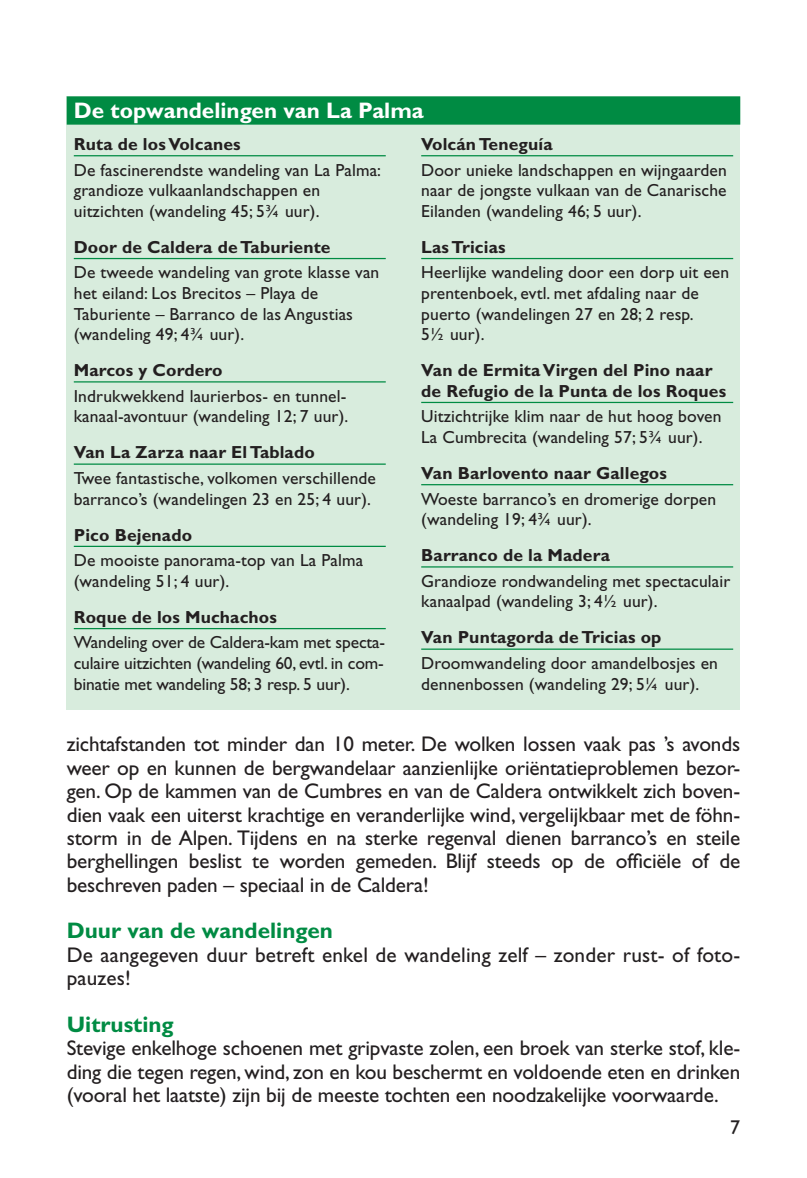
<style>
.page{position:relative;width:807px;height:1178px;background:#fff}
.page>*{position:absolute;margin:0;border:0;box-sizing:border-box;transform-origin:0 0}
.t1{font:700 22.5px "Gill Sans";color:#008b43}
.t2{font:700 22.5px "Gill Sans";color:#fff}
.t3{font:21.25px/23.5px "Gill Sans";letter-spacing:-.01em;color:#231f20;text-align:justify}
.t4{font:21.25px/23.5px "Gill Sans";letter-spacing:.01em;color:#231f20}
.t5{font:20px "Gill Sans";color:#231f20}
.t6{font:17.5px/20.5px "Gill Sans";letter-spacing:.01em;color:#231f20}
.t7{font:700 17.5px/20.5px "Gill Sans";letter-spacing:.01em;color:#231f20}
</style>
<div class="page">
<div style="left:67px;top:120px;width:673px;height:590px;background:#d8ecdd"></div>
<hr style="left:74px;top:155px;width:312px;height:1px;background:#008b43">
<hr style="left:74px;top:258px;width:312px;height:1px;background:#008b43">
<hr style="left:74px;top:381px;width:312px;height:1px;background:#008b43">
<hr style="left:74px;top:463px;width:312px;height:2px;background:#008b43">
<hr style="left:74px;top:546px;width:312px;height:1px;background:#008b43">
<hr style="left:74px;top:628px;width:312px;height:1px;background:#008b43">
<hr style="left:421px;top:155px;width:312px;height:1px;background:#008b43">
<hr style="left:421px;top:258px;width:312px;height:1px;background:#008b43">
<hr style="left:421px;top:402px;width:312px;height:1px;background:#008b43">
<hr style="left:421px;top:484px;width:312px;height:1px;background:#008b43">
<hr style="left:421px;top:566px;width:312px;height:1px;background:#008b43">
<hr style="left:421px;top:648px;width:312px;height:2px;background:#008b43">
<div style="left:67px;top:96px;width:673px;height:29px;background:#008b43"></div>
<p class="t2" style="left:74px;top:97px;width:351px">De topwandelingen van La Palma</p>
<p class="t7" style="left:74px;top:134px;width:168px">Ruta de los Volcanes</p>
<p class="t6" style="left:74px;top:160px;width:309px">De fascinerendste wandeling van La Palma: grandioze vulkaanlandschappen en uitzichten (wandeling 45; 5¾ uur).</p>
<p class="t7" style="left:74px;top:237px;width:258px">Door de Caldera de Taburiente</p>
<p class="t6" style="left:74px;top:262px;width:307px">De tweede wandeling van grote klasse van het eiland: Los Brecitos – Playa de Taburiente – Barranco de las Angustias (wandeling 49; 4¾ uur).</p>
<p class="t7" style="left:74px;top:360px;width:150px">Marcos y Cordero</p>
<p class="t6" style="left:74px;top:386px;width:276px">Indrukwekkend laurierbos- en tunnel&shy;kanaal-avontuur (wandeling 12; 7 uur).</p>
<p class="t7" style="left:74px;top:442px;width:242px">Van La Zarza naar El Tablado</p>
<p class="t6" style="left:74px;top:468px;width:304px">Twee fantastische, volkomen verschillende barranco’s (wandelingen 23 en 25; 4 uur).</p>
<p class="t7" style="left:74px;top:524px;width:120px">Pico Bejenado</p>
<p class="t6" style="left:74px;top:550px;width:291px">De mooiste panorama-top van La Palma (wandeling 51; 4 uur).</p>
<p class="t7" style="left:74px;top:607px;width:205px">Roque de los Muchachos</p>
<p class="t6" style="left:74px;top:632px;width:313px;text-align:justify">Wandeling over de Caldera-kam met specta&shy;culaire uitzichten (wandeling 60, evtl. in com&shy;binatie met wandeling 58; 3 resp. 5 uur).</p>
<p class="t7" style="left:421px;top:134px;width:133px">Volcán Teneguía</p>
<p class="t6" style="left:421px;top:160px;width:307px;text-align:justify">Door unieke landschappen en wijngaarden naar de jongste vulkaan van de Canarische Eilanden (wandeling 46; 5 uur).</p>
<p class="t7" style="left:421px;top:237px;width:86px">Las Tricias</p>
<p class="t6" style="left:421px;top:262px;width:309px">Heerlijke wandeling door een dorp uit een prentenboek, evtl. met afdaling naar de puerto (wandelingen 27 en 28; 2 resp.<br>5½ uur).</p>
<p class="t7" style="left:421px;top:360px;width:306px">Van de Ermita Virgen del Pino naar de Refugio de la Punta de los Roques</p>
<p class="t6" style="left:421px;top:406px;width:302px">Uitzichtrijke klim naar de hut hoog boven<br>La Cumbrecita (wandeling 57; 5¾ uur).</p>
<p class="t7" style="left:421px;top:463px;width:247px">Van Barlovento naar Gallegos</p>
<p class="t6" style="left:421px;top:488px;width:296px">Woeste barranco’s en dromerige dorpen (wandeling 19; 4¾ uur).</p>
<p class="t7" style="left:421px;top:545px;width:190px">Barranco de la Madera</p>
<p class="t6" style="left:421px;top:571px;width:311px">Grandioze rondwandeling met spectaculair kanaalpad (wandeling 3; 4½ uur).</p>
<p class="t7" style="left:421px;top:627px;width:242px">Van Puntagorda de Tricias op</p>
<p class="t6" style="left:421px;top:653px;width:298px">Droomwandeling door amandelbosjes en dennenbossen (wandeling 29; 5¼ uur).</p>
<p class="t3" style="left:67px;top:732px;width:675px">zichtafstanden tot minder dan 10 meter. De wolken lossen vaak pas ’s avonds weer op en kunnen de bergwandelaar aanzienlijke oriëntatieproblemen bezor&shy;gen. Op de kammen van de Cumbres en van de Caldera ontwikkelt zich boven&shy;dien vaak een uiterst krachtige en veranderlijke wind, vergelijkbaar met de föhn&shy;storm in de Alpen. Tijdens en na sterke regenval dienen barranco’s en steile berghellingen beslist te worden gemeden. Blijf steeds op de officiële of de beschreven paden – speciaal in de Caldera!</p>
<p class="t1" style="left:67px;top:917px;width:268px">Duur van de wandelingen</p>
<p class="t4" style="left:67px;top:943px;width:675px">De aangegeven duur betreft enkel de wandeling zelf – zonder rust- of foto&shy;pauzes!</p>
<p class="t1" style="left:67px;top:1011px;width:109px">Uitrusting</p>
<p class="t3" style="left:67px;top:1036px;width:675px">Stevige enkelhoge schoenen met gripvaste zolen, een broek van sterke stof, kle&shy;ding die tegen regen, wind, zon en kou beschermt en voldoende eten en drinken (vooral het laatste) zijn bij de meeste tochten een noodzakelijke voorwaarde.</p>
<p class="t5" style="left:730px;top:1115px;width:11px">7</p>
</div>
